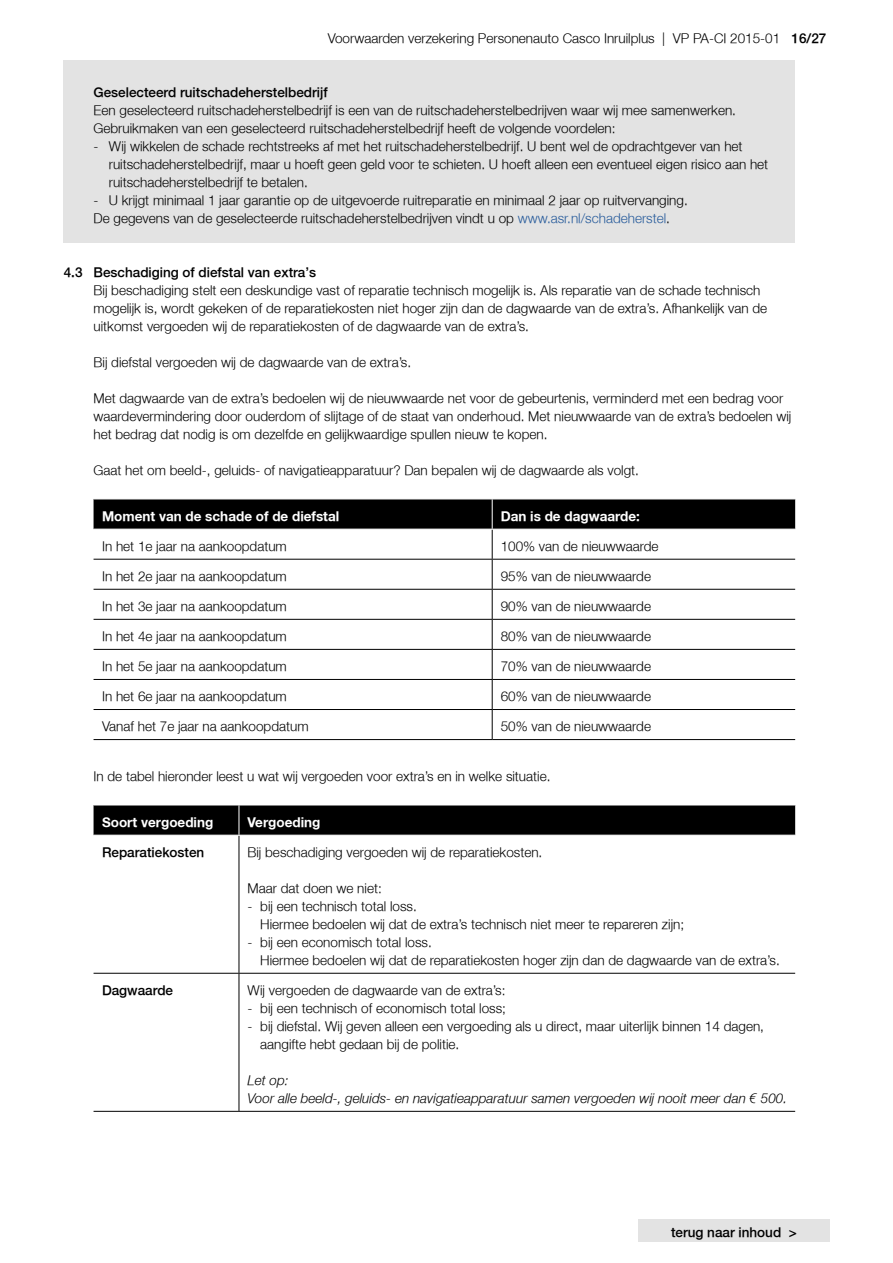
<style>
.page{position:relative;width:893px;height:1263px;background:#fff}
.page>*{position:absolute;margin:0;border:0;box-sizing:border-box;transform-origin:0 0}
.t1{font:300 13.5px/18px "Fortis Helvetica";color:#000}
.t2{font:300 13.5px "Fortis Helvetica";color:#000}
.t3{font:italic 300 13.5px/18px "Fortis Helvetica";color:#000}
.t4{font:700 13.5px "Fortis Helvetica";color:#fff}
.s1{font-style:inherit}
.s2{color:#275b9b}
</style>
<div class="page">
<div style="left:638px;top:1219px;width:192px;height:23px;background:#e3e3e3"></div>
<div style="left:64px;top:61px;width:731px;height:20px;background:#e3e3e3"></div>
<div style="left:64px;top:79px;width:731px;height:21px;background:#e3e3e3"></div>
<div style="left:64px;top:97px;width:731px;height:38px;background:#e3e3e3"></div>
<div style="left:64px;top:133px;width:731px;height:56px;background:#e3e3e3"></div>
<div style="left:64px;top:187px;width:731px;height:20px;background:#e3e3e3"></div>
<div style="left:64px;top:205px;width:731px;height:20px;background:#e3e3e3"></div>
<div style="left:64px;top:223px;width:731px;height:20px;background:#e3e3e3"></div>
<div style="left:94px;top:500px;width:701px;height:29px;background:#000"></div>
<hr style="left:492px;top:529px;width:1px;height:30px;background:#000">
<hr style="left:94px;top:559px;width:398px;height:1px;background:#000">
<hr style="left:492px;top:559px;width:303px;height:1px;background:#000">
<hr style="left:94px;top:589px;width:398px;height:1px;background:#000">
<hr style="left:492px;top:589px;width:303px;height:1px;background:#000">
<hr style="left:94px;top:619px;width:398px;height:1px;background:#000">
<hr style="left:492px;top:619px;width:303px;height:1px;background:#000">
<hr style="left:94px;top:649px;width:398px;height:1px;background:#000">
<hr style="left:492px;top:649px;width:303px;height:1px;background:#000">
<hr style="left:94px;top:679px;width:398px;height:1px;background:#000">
<hr style="left:492px;top:679px;width:303px;height:1px;background:#000">
<hr style="left:94px;top:709px;width:398px;height:1px;background:#000">
<hr style="left:94px;top:739px;width:398px;height:1px;background:#000">
<svg style="left:492px;top:560px;width:1px;height:179px"></svg>
<hr style="left:492px;top:709px;width:303px;height:1px;background:#000">
<hr style="left:492px;top:739px;width:303px;height:1px;background:#000">
<hr style="left:492px;top:499px;width:1px;height:30px;background:#fff">
<hr style="left:492px;top:529px;width:303px;height:1px;background:#fff">
<div style="left:94px;top:806px;width:701px;height:29px;background:#000"></div>
<hr style="left:239px;top:835px;width:1px;height:138px;background:#000">
<hr style="left:94px;top:973px;width:145px;height:1px;background:#000">
<hr style="left:94px;top:1111px;width:145px;height:1px;background:#000">
<hr style="left:239px;top:974px;width:1px;height:137px;background:#000">
<hr style="left:239px;top:973px;width:556px;height:1px;background:#000">
<hr style="left:239px;top:1111px;width:556px;height:1px;background:#000">
<hr style="left:239px;top:805px;width:1px;height:30px;background:#fff">
<hr style="left:239px;top:835px;width:556px;height:1px;background:#fff">
<p class="t1" style="left:328px;top:29px;width:500px">Voorwaarden verzekering Personenauto Casco Inruilplus | VP PA-CI 2015-01 <span class="s1">16/27</span></p>
<p class="t2" style="left:94px;top:84px;width:236px">Geselecteerd ruitschadeherstelbedrijf</p>
<p class="t1" style="left:94px;top:101px;width:644px">Een geselecteerd ruitschadeherstelbedrijf is een van de ruitschadeherstelbedrijven waar wij mee samenwerken.<br>Gebruikmaken van een geselecteerd ruitschadeherstelbedrijf heeft de volgende voordelen:</p>
<p class="t1" style="left:109px;top:137px;width:661px;text-indent:-15px">- Wij wikkelen de schade rechtstreeks af met het ruitschadeherstelbedrijf. U bent wel de opdrachtgever van het ruitschadeherstelbedrijf, maar u hoeft geen geld voor te schieten. U hoeft alleen een eventueel eigen risico aan het ruitschadeherstelbedrijf te betalen.</p>
<p class="t1" style="left:94px;top:191px;width:596px">- U krijgt minimaal 1 jaar garantie op de uitgevoerde ruitreparatie en minimaal 2 jaar op ruitvervanging.<br>De gegevens van de geselecteerde ruitschadeherstelbedrijven vindt u op <span class="s2">www.asr.nl/schadeherstel</span>.</p>
<p class="t2" style="left:64px;top:264px;width:254px">4.3 Beschadiging of diefstal van extra’s</p>
<p class="t1" style="left:94px;top:281px;width:675px">Bij beschadiging stelt een deskundige vast of reparatie technisch mogelijk is. Als reparatie van de schade technisch mogelijk is, wordt gekeken of de reparatiekosten niet hoger zijn dan de dagwaarde van de extra’s. Afhankelijk van de uitkomst vergoeden wij de reparatiekosten of de dagwaarde van de extra’s.</p>
<p class="t1" style="left:94px;top:353px;width:319px">Bij diefstal vergoeden wij de dagwaarde van de extra’s.</p>
<p class="t1" style="left:94px;top:389px;width:699px">Met dagwaarde van de extra’s bedoelen wij de nieuwwaarde net voor de gebeurtenis, verminderd met een bedrag voor waardevermindering door ouderdom of slijtage of de staat van onderhoud. Met nieuwwaarde van de extra’s bedoelen wij het bedrag dat nodig is om dezelfde en gelijkwaardige spullen nieuw te kopen.</p>
<p class="t1" style="left:94px;top:461px;width:547px">Gaat het om beeld-, geluids- of navigatieapparatuur? Dan bepalen wij de dagwaarde als volgt.</p>
<p class="t4" style="left:102px;top:507px;width:239px">Moment van de schade of de diefstal</p>
<p class="t4" style="left:501px;top:507px;width:141px">Dan is de dagwaarde:</p>
<p class="t1" style="left:102px;top:537px;width:186px">In het 1e jaar na aankoopdatum</p>
<p class="t1" style="left:501px;top:537px;width:159px">100% van de nieuwwaarde</p>
<p class="t1" style="left:102px;top:567px;width:186px">In het 2e jaar na aankoopdatum</p>
<p class="t1" style="left:501px;top:567px;width:152px">95% van de nieuwwaarde</p>
<p class="t1" style="left:102px;top:597px;width:186px">In het 3e jaar na aankoopdatum</p>
<p class="t1" style="left:501px;top:597px;width:152px">90% van de nieuwwaarde</p>
<p class="t1" style="left:102px;top:627px;width:186px">In het 4e jaar na aankoopdatum</p>
<p class="t1" style="left:501px;top:627px;width:152px">80% van de nieuwwaarde</p>
<p class="t1" style="left:102px;top:657px;width:186px">In het 5e jaar na aankoopdatum</p>
<p class="t1" style="left:501px;top:657px;width:152px">70% van de nieuwwaarde</p>
<p class="t1" style="left:102px;top:687px;width:186px">In het 6e jaar na aankoopdatum</p>
<p class="t1" style="left:501px;top:687px;width:152px">60% van de nieuwwaarde</p>
<p class="t1" style="left:102px;top:717px;width:208px">Vanaf het 7e jaar na aankoopdatum</p>
<p class="t1" style="left:501px;top:717px;width:152px">50% van de nieuwwaarde</p>
<p class="t1" style="left:94px;top:767px;width:458px">In de tabel hieronder leest u wat wij vergoeden voor extra’s en in welke situatie.</p>
<p class="t4" style="left:102px;top:813px;width:113px">Soort vergoeding</p>
<p class="t4" style="left:247px;top:813px;width:74px">Vergoeding</p>
<p class="t2" style="left:102px;top:844px;width:104px">Reparatiekosten</p>
<p class="t1" style="left:247px;top:843px;width:296px">Bij beschadiging vergoeden wij de reparatiekosten.</p>
<p class="t1" style="left:247px;top:879px;width:136px">Maar dat doen we niet:</p>
<p class="t1" style="left:260px;top:897px;width:425px;text-indent:-13px">- bij een technisch total loss.<br>Hiermee bedoelen wij dat de extra’s technisch niet meer te repareren zijn;</p>
<p class="t1" style="left:260px;top:933px;width:521px;text-indent:-13px">- bij een economisch total loss.<br>Hiermee bedoelen wij dat de reparatiekosten hoger zijn dan de dagwaarde van de extra’s.</p>
<p class="t2" style="left:102px;top:982px;width:73px">Dagwaarde</p>
<p class="t1" style="left:247px;top:981px;width:259px">Wij vergoeden de dagwaarde van de extra’s:</p>
<p class="t1" style="left:247px;top:999px;width:260px">- bij een technisch of economisch total loss;</p>
<p class="t1" style="left:260px;top:1017px;width:505px;text-indent:-13px">- bij diefstal. Wij geven alleen een vergoeding als u direct, maar uiterlijk binnen 14 dagen, aangifte hebt gedaan bij de politie.</p>
<p class="t3" style="left:247px;top:1071px;width:541px">Let op:<br>Voor alle beeld-, geluids- en navigatieapparatuur samen vergoeden wij nooit meer dan € 500.</p>
<p class="t2" style="left:671px;top:1224px;width:127px">terug naar inhoud &gt;</p>
</div>
